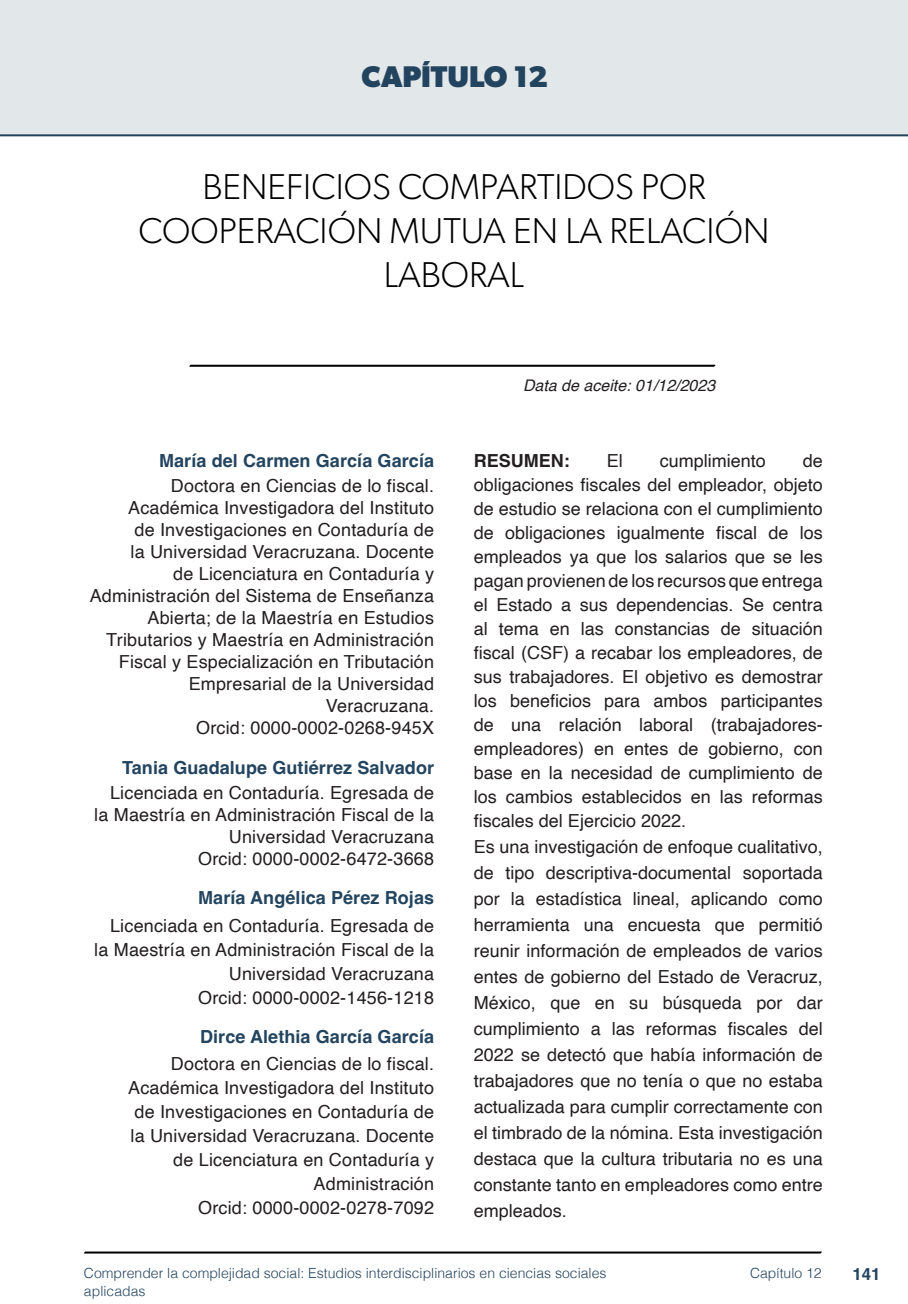
<style>
.page{position:relative;width:908px;height:1304px;background:#fff}
.page>*{position:absolute;margin:0;border:0;box-sizing:border-box;transform-origin:0 0}
.nome_artigos{font:300 36px/44px "Gibson";color:#000;text-align:center}
.capítulos{font:700 30px "Gibson";color:#23445f}
.Resumos_e_PC_TXT{font:18px/24px "Helvetica";color:#231f20;text-align:justify}
.info_autores{font:18px/22px "Helvetica";letter-spacing:.01em;color:#231f20;text-align:right}
.nome_autores{font:700 18px "Helvetica";letter-spacing:.005em;color:#23445f}
.Resumos_e_PC_TXT-2{font:700 18px "Helvetica";color:#231f20}
.t1{font:700 16.8px "Helvetica";color:#23445f}
.t2{font:italic 16px "Helvetica";color:#231f20}
.t3{font:300 14px/18px "Helvetica";color:#23445f}
</style>
<div class="page">
<svg style="left:84px;top:1251px;width:737px;height:3px;background:#515151"></svg>
<div style="left:0;top:0;width:907px;height:136px;background:#e2e7e9"></div>
<svg style="left:189px;top:364px;width:526px;height:3px;background:#4f4f4f"></svg>
<div style="left:44px;top:72px;width:68px;height:61px;background:#e2e7e9"></div>
<p class="capítulos" style="left:361px;top:58px;width:188px">CAPÍTULO 12</p>
<p class="nome_artigos" style="left:138px;top:164px;width:632px">BENEFICIOS COMPARTIDOS POR<br>COOPERACIÓN MUTUA EN LA RELACIÓN<br>LABORAL</p>
<p class="nome_autores" style="left:159px;top:450px;width:276px">María del Carmen García García</p>
<p class="info_autores" style="left:90px;top:476px;width:346px">Doctora en Ciencias de lo fiscal.<br>Académica Investigadora del Instituto<br>de Investigaciones en Contaduría de<br>la Universidad Veracruzana. Docente<br>de Licenciatura en Contaduría y Administración del Sistema de Enseñanza Abierta; de la Maestría en Estudios Tributarios y Maestría en Administración Fiscal y Especialización en Tributación Empresarial de la Universidad Veracruzana.</p>
<p class="info_autores" style="left:196px;top:718px;width:239px">Orcid: 0000-0002-0268-945X</p>
<p class="nome_autores" style="left:122px;top:756px;width:313px">Tania Guadalupe Gutiérrez Salvador</p>
<p class="info_autores" style="left:94px;top:782px;width:341px">Licenciada en Contaduría. Egresada de la Maestría en Administración Fiscal de la<br>Universidad Veracruzana</p>
<p class="info_autores" style="left:198px;top:848px;width:237px">Orcid: 0000-0002-6472-3668</p>
<p class="nome_autores" style="left:198px;top:887px;width:237px">María Angélica Pérez Rojas</p>
<p class="info_autores" style="left:94px;top:914px;width:341px;line-height:24px">Licenciada en Contaduría. Egresada de la Maestría en Administración Fiscal de la<br>Universidad Veracruzana</p>
<p class="info_autores" style="left:198px;top:987px;width:237px">Orcid: 0000-0002-1456-1218</p>
<p class="nome_autores" style="left:200px;top:1026px;width:235px">Dirce Alethia García García</p>
<p class="info_autores" style="left:128px;top:1053px;width:307px;line-height:24px">Doctora en Ciencias de lo fiscal.<br>Académica Investigadora del Instituto de Investigaciones en Contaduría de la Universidad Veracruzana. Docente de Licenciatura en Contaduría y<br>Administración</p>
<p class="info_autores" style="left:198px;top:1198px;width:237px">Orcid: 0000-0002-0278-7092</p>
<p class="t2" style="left:523px;top:373px;width:194px">Data de aceite: 01/12/2023</p>
<p class="Resumos_e_PC_TXT-2" style="left:473px;top:450px;width:97px">RESUMEN:</p>
<p class="Resumos_e_PC_TXT" style="left:606px;top:449px;width:18px">El</p>
<p class="Resumos_e_PC_TXT" style="left:659px;top:449px;width:108px">cumplimiento</p>
<p class="Resumos_e_PC_TXT" style="left:473px;top:449px;width:350px;text-indent:329px">de obligaciones fiscales del empleador, objeto de estudio se relaciona con el cumplimiento de obligaciones igualmente fiscal de los empleados ya que los salarios que se les pagan provienen de los recursos que entrega el Estado a sus dependencias. Se centra al tema en las constancias de situación fiscal (CSF) a recabar los empleadores, de sus trabajadores. El objetivo es demostrar los beneficios para ambos participantes de una relación laboral (trabajadores&shy;empleadores) en entes de gobierno, con base en la necesidad de cumplimiento de los cambios establecidos en las reformas fiscales del Ejercicio 2022.</p>
<p class="Resumos_e_PC_TXT" style="left:473px;top:834px;width:350px;line-height:26px">Es una investigación de enfoque cualitativo, de tipo descriptiva-documental soportada por la estadística lineal, aplicando como herramienta una encuesta que permitió reunir información de empleados de varios entes de gobierno del Estado de Veracruz, México, que en su búsqueda por dar cumplimiento a las reformas fiscales del 2022 se detectó que había información de trabajadores que no tenía o que no estaba actualizada para cumplir correctamente con el timbrado de la nómina. Esta investigación destaca que la cultura tributaria no es una constante tanto en empleadores como entre empleados.</p>
<p class="t3" style="left:84px;top:1263px;width:524px">Comprender la complejidad social: Estudios interdisciplinarios en ciencias sociales aplicadas</p>
<p class="t3" style="left:749px;top:1263px;width:73px">Capítulo 12</p>
<p class="t1" style="left:851px;top:1264px;width:30px">141</p>
</div>
